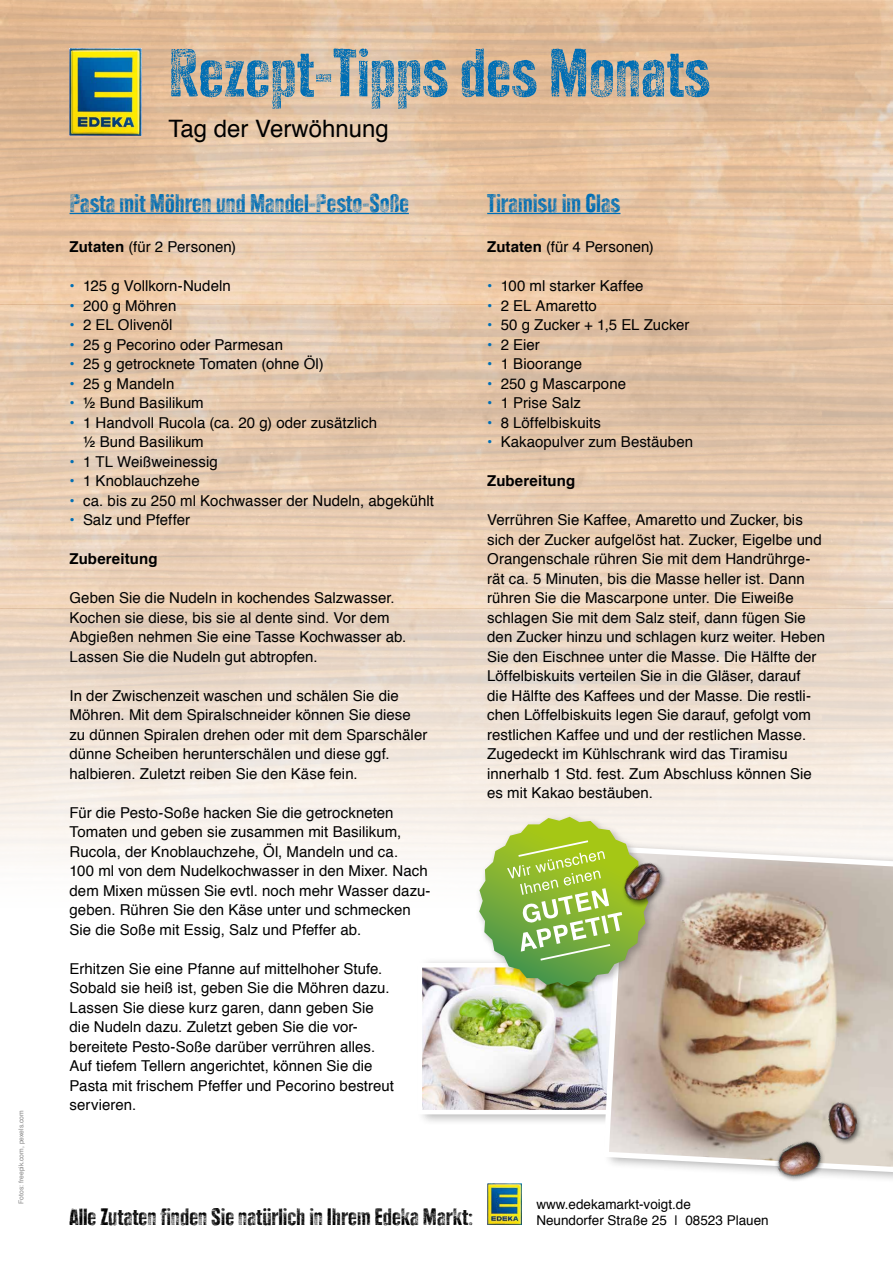
<style>
.page{position:relative;width:893px;height:1263px;background:#fff}
.page>*{position:absolute;margin:0;border:0;box-sizing:border-box;transform-origin:0 0}
.t1{font:67.5px "Edeka Chalk";color:#006eb4}
.t2{font:25.5px "Edeka Chalk";color:#006eb4}
.t3{font:24px "Helvetica";color:#000}
.t4{font:23.7px "Edeka Chalk";color:#000}
.t5{font:15px/19.5px "Helvetica";letter-spacing:.005em;color:#000}
.t6{font:700 15px "Helvetica";letter-spacing:.005em;color:#000}
.t7{font:13.5px/16.2px "Helvetica";color:#000}
.t8{font:6.75px "Helvetica";color:#878787}
.s1{font-weight:700}
.s2{color:#006eb4}
</style>
<div class="page">
<img style="left:0;top:0;width:893px;height:862px">
<hr style="left:487px;top:213px;width:133px;height:1px;background:#006eb4">
<img style="left:487px;top:1184px;width:34px;height:41px">
<img style="left:70px;top:49px;width:72px;height:87px">
<hr style="left:70px;top:213px;width:339px;height:1px;background:#006eb4">
<div style="left:417px;top:957px;width:243px;height:169px;background:#000;opacity:.3"></div>
<img style="left:423px;top:968px;width:178px;height:141px">
<div style="left:418px;top:963px;width:224px;height:151px;border:4px solid #fff"></div>
<div style="left:603px;top:840px;width:290px;height:352px;background:#000;opacity:.3"></div>
<svg style="left:601px;top:844px;width:292px;height:340px"></svg>
<div style="left:475px;top:813px;width:183px;height:183px;background:#000;opacity:.3"></div>
<svg style="left:479px;top:817px;width:169px;height:169px"></svg>
<img style="left:617px;top:857px;width:51px;height:51px">
<div style="left:827px;top:1100px;width:36px;height:45px;background:#000;opacity:.55"></div>
<img style="left:826px;top:1100px;width:33px;height:42px">
<img style="left:771px;top:1134px;width:54px;height:50px">
<p class="t8" style="left:16px;top:1204px;width:95px;rotate:-90deg">Fotos: freepik.com, pexels.com</p>
<h1 class="t1" style="left:169px;top:36px;width:543px">Rezept-Tipps des Monats</h1>
<h3 class="t3" style="left:169px;top:110px;width:222px">Tag der Verwöhnung</h3>
<h2 class="t2" style="left:70px;top:189px;width:341px">Pasta mit Möhren und Mandel-Pesto-Soße</h2>
<p class="t5" style="left:70px;top:237px;width:168px"><span class="s1">Zutaten</span> (für 2 Personen)</p>
<p class="t5" style="left:70px;top:276px;width:163px"><span class="s2">•</span> 125 g Vollkorn-Nudeln</p>
<p class="t5" style="left:70px;top:296px;width:108px"><span class="s2">•</span> 200 g Möhren</p>
<p class="t5" style="left:70px;top:315px;width:104px"><span class="s2">•</span> 2 EL Olivenöl</p>
<p class="t5" style="left:70px;top:335px;width:215px"><span class="s2">•</span> 25 g Pecorino oder Parmesan</p>
<p class="t5" style="left:70px;top:354px;width:256px"><span class="s2">•</span> 25 g getrocknete Tomaten (ohne Öl)</p>
<p class="t5" style="left:70px;top:374px;width:106px"><span class="s2">•</span> 25 g Mandeln</p>
<p class="t5" style="left:70px;top:393px;width:136px"><span class="s2">•</span> ½ Bund Basilikum</p>
<p class="t5" style="left:83px;top:413px;width:295px;text-indent:-14px"><span class="s2">•</span> 1 Handvoll Rucola (ca. 20 g) oder zusätzlich ½ Bund Basilikum</p>
<p class="t5" style="left:70px;top:452px;width:150px"><span class="s2">•</span> 1 TL Weißweinessig</p>
<p class="t5" style="left:70px;top:471px;width:132px"><span class="s2">•</span> 1 Knoblauchzehe</p>
<p class="t5" style="left:70px;top:491px;width:366px"><span class="s2">•</span> ca. bis zu 250 ml Kochwasser der Nudeln, abgekühlt</p>
<p class="t5" style="left:70px;top:510px;width:122px"><span class="s2">•</span> Salz und Pfeffer</p>
<p class="t6" style="left:70px;top:547px;width:89px">Zubereitung</p>
<p class="t5" style="left:70px;top:588px;width:338px">Geben Sie die Nudeln in kochendes Salzwasser.<br>Kochen sie diese, bis sie al dente sind. Vor dem Abgießen nehmen Sie eine Tasse Kochwasser ab.<br>Lassen Sie die Nudeln gut abtropfen.</p>
<p class="t5" style="left:70px;top:686px;width:359px">In der Zwischenzeit waschen und schälen Sie die Möhren. Mit dem Spiralschneider können Sie diese zu dünnen Spiralen drehen oder mit dem Sparschäler dünne Scheiben herunterschälen und diese ggf. halbieren. Zuletzt reiben Sie den Käse fein.</p>
<p class="t5" style="left:70px;top:803px;width:362px">Für die Pesto-Soße hacken Sie die getrockneten Tomaten und geben sie zusammen mit Basilikum, Rucola, der Knoblauchzehe, Öl, Mandeln und ca.<br>100 ml von dem Nudelkochwasser in den Mixer. Nach dem Mixen müssen Sie evtl. noch mehr Wasser dazu&shy;geben. Rühren Sie den Käse unter und schmecken Sie die Soße mit Essig, Salz und Pfeffer ab.</p>
<p class="t5" style="left:70px;top:959px;width:326px">Erhitzen Sie eine Pfanne auf mittelhoher Stufe.<br>Sobald sie heiß ist, geben Sie die Möhren dazu.<br>Lassen Sie diese kurz garen, dann geben Sie die Nudeln dazu. Zuletzt geben Sie die vor&shy;bereitete Pesto-Soße darüber verrühren alles.<br>Auf tiefem Tellern angerichtet, können Sie die Pasta mit frischem Pfeffer und Pecorino bestreut servieren.</p>
<h2 class="t2" style="left:487px;top:189px;width:135px">Tiramisu im Glas</h2>
<p class="t5" style="left:487px;top:237px;width:168px"><span class="s1">Zutaten</span> (für 4 Personen)</p>
<p class="t5" style="left:487px;top:276px;width:158px"><span class="s2">•</span> 100 ml starker Kaffee</p>
<p class="t5" style="left:487px;top:296px;width:111px"><span class="s2">•</span> 2 EL Amaretto</p>
<p class="t5" style="left:487px;top:315px;width:204px"><span class="s2">•</span> 50 g Zucker + 1,5 EL Zucker</p>
<p class="t5" style="left:487px;top:335px;width:54px"><span class="s2">•</span> 2 Eier</p>
<p class="t5" style="left:487px;top:354px;width:97px"><span class="s2">•</span> 1 Bioorange</p>
<p class="t5" style="left:487px;top:374px;width:140px"><span class="s2">•</span> 250 g Mascarpone</p>
<p class="t5" style="left:487px;top:393px;width:95px"><span class="s2">•</span> 1 Prise Salz</p>
<p class="t5" style="left:487px;top:413px;width:115px"><span class="s2">•</span> 8 Löffelbiskuits</p>
<p class="t5" style="left:487px;top:432px;width:207px"><span class="s2">•</span> Kakaopulver zum Bestäuben</p>
<p class="t6" style="left:487px;top:469px;width:89px">Zubereitung</p>
<p class="t5" style="left:487px;top:510px;width:339px">Verrühren Sie Kaffee, Amaretto und Zucker, bis sich der Zucker aufgelöst hat. Zucker, Eigelbe und Orangenschale rühren Sie mit dem Handrührge&shy;rät ca. 5 Minuten, bis die Masse heller ist. Dann rühren Sie die Mascarpone unter. Die Eiweiße schlagen Sie mit dem Salz steif, dann fügen Sie den Zucker hinzu und schlagen kurz weiter. Heben Sie den Eischnee unter die Masse. Die Hälfte der Löffelbiskuits verteilen Sie in die Gläser, darauf<br>die Hälfte des Kaffees und der Masse. Die restli&shy;chen Löffelbiskuits legen Sie darauf, gefolgt vom restlichen Kaffee und und der restlichen Masse.<br>Zugedeckt im Kühlschrank wird das Tiramisu innerhalb 1 Std. fest. Zum Abschluss können Sie es mit Kakao bestäuben.</p>
<h3 class="t4" style="left:70px;top:1203px;width:405px">Alle Zutaten f inden Sie natürlich in Ihrem Edeka Markt:</h3>
<p class="t7" style="left:536px;top:1196px;width:234px">www.edekamarkt-voigt.de<br>Neundorfer Straße 25 | 08523 Plauen</p>
</div>
